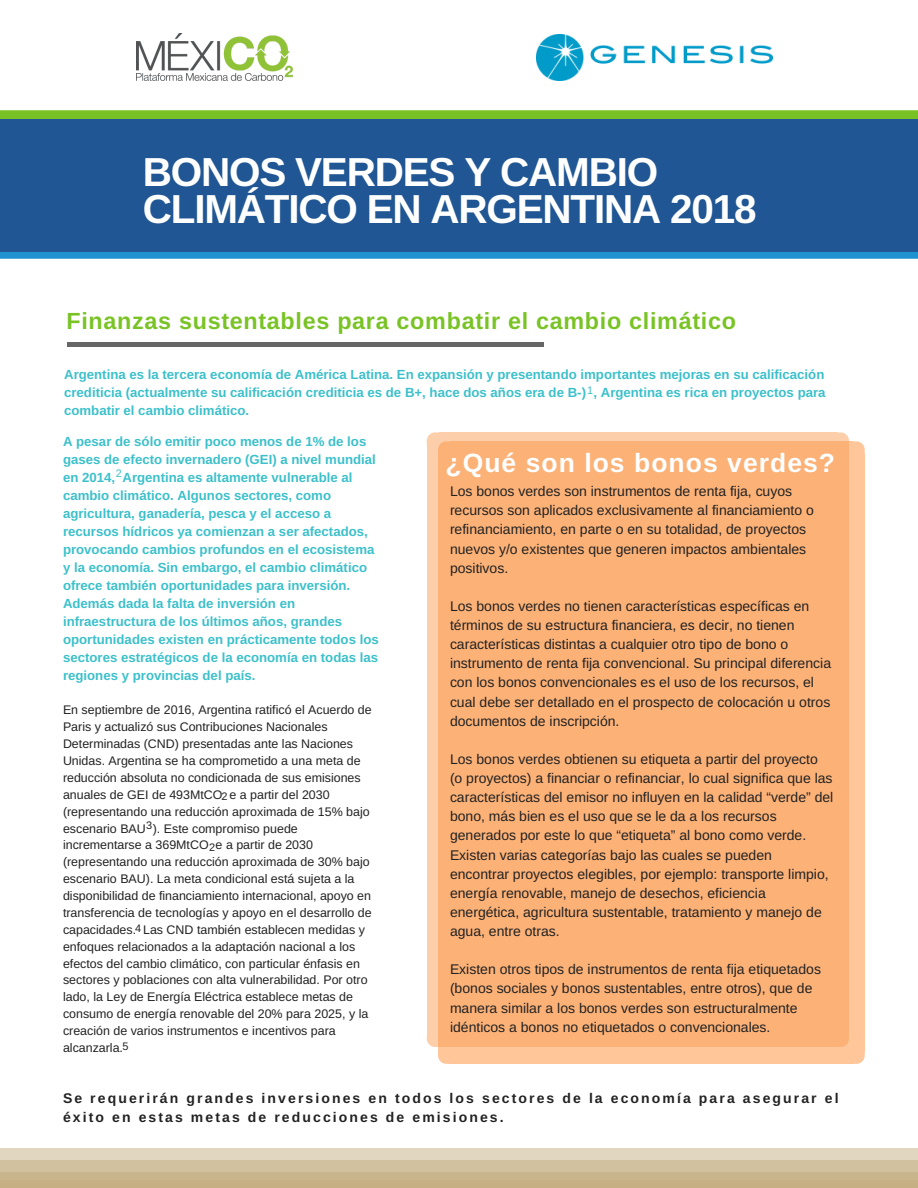
<style>
.page{position:relative;width:918px;height:1188px;background:#fff}
.page>*{position:absolute;margin:0;border:0;box-sizing:border-box;transform-origin:0 0}
.t1{font:700 40.5px/37.2px "Arimo";letter-spacing:-.03em;color:#fff}
.t2{font:700 26.4px "Arimo";letter-spacing:.04em;color:#fff}
.t3{font:700 23.4px "Arimo";letter-spacing:.03em;color:#79c325}
.t4{font:13.95px/19.2px "Arimo";color:#222}
.t5{font:700 13.95px/19.2px "Arimo";letter-spacing:.15em;color:#222}
.t6{font:700 13.2px/18px "Arimo";color:#3cc0cb;text-align:justify}
.t7{font:12.45px/16.8px "Arimo";color:#222}
.t8{font:10.95px "Arimo";color:#222}
.t9{font:10.95px "Arimo";color:#3cc0cb}
</style>
<div class="page">
<div style="left:0;top:236px;width:918px;height:23px;background:#1e93d0"></div>
<div style="left:0;top:116px;width:918px;height:136px;background:#205693"></div>
<div style="left:852px;top:455px;width:13px;height:597px;background:#ffc69a"></div>
<div style="left:450px;top:1052px;width:402px;height:12px;background:#ffc69a"></div>
<svg style="left:837px;top:432px;width:28px;height:23px"></svg>
<div style="left:836px;top:445px;width:13px;height:591px;background:#fcb177"></div>
<div style="left:439px;top:445px;width:398px;height:591px;background:#fcb177"></div>
<svg style="left:451px;top:432px;width:386px;height:13px;background:#fcc59a"></svg>
<svg style="left:427px;top:432px;width:24px;height:13px"></svg>
<div style="left:427px;top:445px;width:12px;height:591px;background:#fcceaa"></div>
<div style="left:439px;top:1035px;width:398px;height:12px;background:#fcb177"></div>
<svg style="left:427px;top:1035px;width:24px;height:29px"></svg>
<svg style="left:836px;top:1035px;width:29px;height:29px"></svg>
<div style="left:67px;top:342px;width:477px;height:5px;background:#666"></div>
<div style="left:0;top:110px;width:918px;height:9px;background:#78c225"></div>
<img style="left:136px;top:34px;width:156px;height:47px">
<img style="left:537px;top:35px;width:236px;height:46px">
<div style="left:600px;top:67px;width:174px;height:14px;background:#fff"></div>
<svg style="left:588px;top:67px;width:12px;height:14px"></svg>
<div style="left:0;top:1149px;width:918px;height:39px;background:#e1d6bf"></div>
<div style="left:0;top:1160px;width:918px;height:28px;background:#d2c19f"></div>
<div style="left:0;top:1172px;width:918px;height:16px;background:#c9b58c"></div>
<div style="left:0;top:1180px;width:918px;height:8px;background:#c4ad80"></div>
<h1 class="t1" style="left:143px;top:154px;width:615px">BONOS VERDES Y CAMBIO<br>CLIMÁTICO EN ARGENTINA 2018</h1>
<h3 class="t3" style="left:66px;top:308px;width:671px">Finanzas sustentables para combatir el cambio climático</h3>
<p class="t6" style="left:64px;top:366px;width:763px">Argentina es la tercera economía de América Latina. En expansión y presentando importantes mejoras en su calificación crediticia (actualmente su calificación crediticia es de B+, hace dos años era de B-) , Argentina es rica en proyectos para combatir el cambio climático.</p>
<p class="t9" style="left:587px;top:384px;width:8px">1</p>
<p class="t6" style="left:63px;top:432px;width:317px;text-align:left">A pesar de sólo emitir poco menos de 1% de los gases de efecto invernadero (GEI) a nivel mundial en 2014, Argentina es altamente vulnerable al cambio climático. Algunos sectores, como agricultura, ganadería, pesca y el acceso a recursos hídricos ya comienzan a ser afectados, provocando cambios profundos en el ecosistema y la economía. Sin embargo, el cambio climático ofrece también oportunidades para inversión.<br>Además dada la falta de inversión en infraestructura de los últimos años, grandes oportunidades existen en prácticamente todos los sectores estratégicos de la economía en todas las regiones y provincias del país.</p>
<p class="t9" style="left:116px;top:467px;width:8px">2</p>
<p class="t7" style="left:63px;top:702px;width:310px">En septiembre de 2016, Argentina ratificó el Acuerdo de Paris y actualizó sus Contribuciones Nacionales Determinadas (CND) presentadas ante las Naciones Unidas. Argentina se ha comprometido a una meta de reducción absoluta no condicionada de sus emisiones anuales de GEI de 493MtCO e a partir del 2030 (representando una reducción aproximada de 15% bajo escenario BAU ). Este compromiso puede incrementarse a 369MtCO e a partir de 2030 (representando una reducción aproximada de 30% bajo escenario BAU). La meta condicional está sujeta a la disponibilidad de financiamiento internacional, apoyo en transferencia de tecnologías y apoyo en el desarrollo de capacidades. Las CND también establecen medidas y enfoques relacionados a la adaptación nacional a los efectos del cambio climático, con particular énfasis en sectores y poblaciones con alta vulnerabilidad. Por otro lado, la Ley de Energía Eléctrica establece metas de consumo de energía renovable del 20% para 2025, y la creación de varios instrumentos e incentivos para alcanzarla.</p>
<p class="t8" style="left:222px;top:790px;width:8px">2</p>
<p class="t8" style="left:146px;top:819px;width:8px">3</p>
<p class="t8" style="left:209px;top:841px;width:8px">2</p>
<p class="t8" style="left:135px;top:922px;width:8px">4</p>
<p class="t8" style="left:123px;top:1040px;width:8px">5</p>
<h2 class="t2" style="left:446px;top:448px;width:391px">¿Qué son los bonos verdes?</h2>
<p class="t4" style="left:450px;top:482px;width:365px">Los bonos verdes son instrumentos de renta fija, cuyos recursos son aplicados exclusivamente al financiamiento o refinanciamiento, en parte o en su totalidad, de proyectos nuevos y/o existentes que generen impactos ambientales positivos.</p>
<p class="t4" style="left:450px;top:596px;width:383px">Los bonos verdes no tienen características específicas en términos de su estructura financiera, es decir, no tienen características distintas a cualquier otro tipo de bono o instrumento de renta fija convencional. Su principal diferencia con los bonos convencionales es el uso de los recursos, el cual debe ser detallado en el prospecto de colocación u otros documentos de inscripción.</p>
<p class="t4" style="left:450px;top:749px;width:385px">Los bonos verdes obtienen su etiqueta a partir del proyecto (o proyectos) a financiar o refinanciar, lo cual significa que las características del emisor no influyen en la calidad “verde” del bono, más bien es el uso que se le da a los recursos generados por este lo que “etiqueta” al bono como verde.<br>Existen varias categorías bajo las cuales se pueden encontrar proyectos elegibles, por ejemplo: transporte limpio, energía renovable, manejo de desechos, eficiencia energética, agricultura sustentable, tratamiento y manejo de agua, entre otras.</p>
<p class="t4" style="left:450px;top:960px;width:373px">Existen otros tipos de instrumentos de renta fija etiquetados (bonos sociales y bonos sustentables, entre otros), que de manera similar a los bonos verdes son estructuralmente idénticos a bonos no etiquetados o convencionales.</p>
<p class="t5" style="left:63px;top:1088px;width:777px">Se requerirán grandes inversiones en todos los sectores de la economía para asegurar el éxito en estas metas de reducciones de emisiones.</p>
</div>
